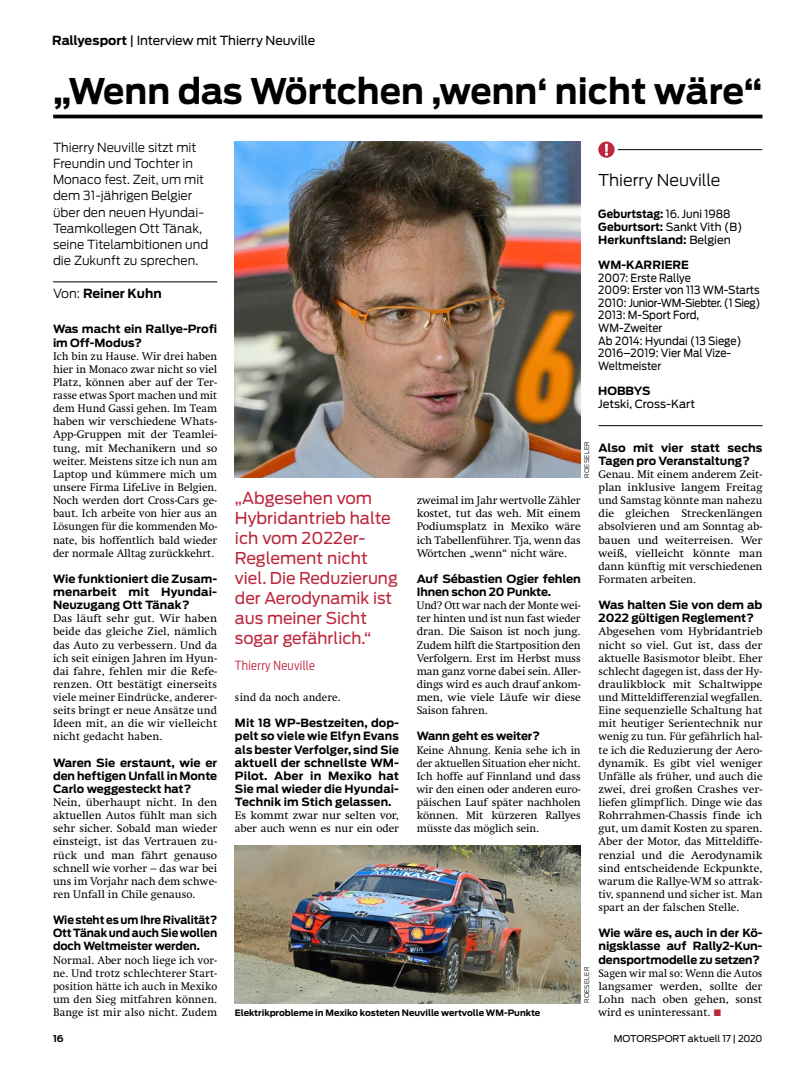
<style>
.page{position:relative;width:798px;height:1081px;background:#fff}
.page>*{position:absolute;margin:0;border:0;box-sizing:border-box;transform-origin:0 0}
.t1{font:700 35.12px "Antenna";color:#000}
.t2{font:16.25px/20px "Antenna";color:#bc273c}
.t3{font:300 16.25px "Antenna";color:#000}
.t4{font:300 12.5px/16.2px "Antenna";color:#000}
.t5{font:12.5px "Antenna";letter-spacing:-.01em;color:#000}
.t6{font:300 12.5px "Antenna Condensed";letter-spacing:.025em;color:#bc273c}
.t7{font:700 12.5px "Antenna";color:#000}
.t8{font:11.25px/13.1px "Swift LT Std";color:#000;text-align:justify}
.t9{font:700 11.25px/13.1px "Antenna";letter-spacing:-.005em;color:#000;text-align:justify}
.t10{font:11.25px/12.6px "Antenna";color:#000;scale:.92 1}
.t11{font:700 11.25px/13.1px "Antenna";letter-spacing:-.005em;color:#000;text-align:justify;scale:.95 1}
.t12{font:700 11.25px/12.5px "Antenna";letter-spacing:-.005em;color:#000;scale:.93 1}
.t13{font:11.25px "Antenna";color:#000}
.t14{font:9.38px "Antenna";letter-spacing:-.005em;color:#000}
.t15{font:700 9.38px "Antenna";color:#000}
.t16{font:700 8.75px "Antenna";color:#000}
.t17{font:300 6.25px "Antenna";letter-spacing:.05em;color:#000}
.s1{font-weight:700}
.s2{font-weight:300}
.s3{font-weight:400}
.s4{color:#bc273c}
</style>
<div class="page">
<img style="left:235px;top:845px;width:345px;height:158px">
<hr style="left:53px;top:281px;width:164px;height:1px;background:#000">
<img style="left:235px;top:141px;width:345px;height:337px">
<hr style="left:598px;top:425px;width:164px;height:1px;background:#000">
<hr style="left:617px;top:149px;width:145px;height:1px;background:#000">
<svg style="left:598px;top:141px;width:16px;height:17px"></svg>
<svg style="left:604px;top:144px;width:3px;height:11px"></svg>
<hr style="left:53px;top:115px;width:709px;height:3px;background:#000">
<p class="t5" style="left:52px;top:33px;width:264px"><span class="s1">Rallyesport</span> | Interview mit Thierry Neuville</p>
<h1 class="t1" style="left:53px;top:70px;width:710px">„Wenn das Wörtchen ‚wenn‘ nicht wäre“</h1>
<p class="t4" style="left:53px;top:139px;width:157px">Thierry Neuville sitzt mit<br>Freundin und Tochter in<br>Monaco fest. Zeit, um mit dem 31-jährigen Belgier über den neuen Hyundai-<br>Teamkollegen Ott Tänak, seine Titelambitionen und die Zukunft zu sprechen.</p>
<p class="t7" style="left:53px;top:286px;width:110px"><span class="s2">Von:</span> Reiner Kuhn</p>
<p class="t9" style="left:53px;top:323px;width:166px">Was macht ein Rallye-Profi im Off-Modus?</p>
<p class="t8" style="left:53px;top:349px;width:166px">Ich bin zu Hause. Wir drei haben hier in Monaco zwar nicht so viel Platz, können aber auf der Ter&shy;rasse etwas Sport machen und mit dem Hund Gassi gehen. Im Team haben wir verschiedene Whats-App-Gruppen mit der Teamlei&shy;tung, mit Mechanikern und so weiter. Meistens sitze ich nun am Laptop und kümmere mich um unsere Firma LifeLive in Belgien.<br>Noch werden dort Cross-Cars ge&shy;baut. Ich arbeite von hier aus an Lösungen für die kommenden Mo&shy;nate, bis hoffentlich bald wieder der normale Alltag zurückkehrt.</p>
<p class="t9" style="left:53px;top:572px;width:166px">Wie funktioniert die Zusam&shy;menarbeit mit Hyundai-Neuzugang Ott Tänak?</p>
<p class="t8" style="left:53px;top:612px;width:166px">Das läuft sehr gut. Wir haben beide das gleiche Ziel, nämlich das Auto zu verbessern. Und da ich seit einigen Jahren im Hyun&shy;dai fahre, fehlen mir die Refe&shy;renzen. Ott bestätigt einerseits viele meiner Eindrücke, anderer&shy;seits bringt er neue Ansätze und Ideen mit, an die wir vielleicht nicht gedacht haben.</p>
<p class="t9" style="left:53px;top:756px;width:166px">Waren Sie erstaunt, wie er den heftigen Unfall in Monte Carlo weggesteckt hat?</p>
<p class="t8" style="left:53px;top:796px;width:166px">Nein, überhaupt nicht. In den aktuellen Autos fühlt man sich sehr sicher. Sobald man wieder einsteigt, ist das Vertrauen zu&shy;rück und man fährt genauso schnell wie vorher – das war bei uns im Vorjahr nach dem schwe&shy;ren Unfall in Chile genauso.</p>
<p class="t11" style="left:53px;top:913px;width:174px">Wie steht es um Ihre Rivalität?<br>Ott Tänak und auch Sie wollen doch Weltmeister werden.</p>
<p class="t8" style="left:53px;top:953px;width:166px">Normal. Aber noch liege ich vor&shy;ne. Und trotz schlechterer Start&shy;position hätte ich auch in Mexiko um den Sieg mitfahren können.<br>Bange ist mir also nicht. Zudem</p>
<h2 class="t2" style="left:235px;top:488px;width:164px">„Abgesehen vom<br>Hybridantrieb halte ich vom 2022er-<br>Reglement nicht viel. Die Reduzierung der Aerodynamik ist aus meiner Sicht sogar gefährlich.“</h2>
<p class="t6" style="left:235px;top:657px;width:81px">Thierry Neuville</p>
<p class="t8" style="left:235px;top:691px;width:107px">sind da noch andere.</p>
<p class="t9" style="left:235px;top:717px;width:165px">Mit 18 WP-Bestzeiten, dop&shy;pelt so viele wie Elfyn Evans als bester Verfolger, sind Sie aktuell der schnellste WM-Pilot. Aber in Mexiko hat Sie mal wieder die Hyundai-Technik im Stich gelassen.</p>
<p class="t8" style="left:235px;top:809px;width:165px">Es kommt zwar nur selten vor, aber auch wenn es nur ein oder</p>
<p class="t17" style="left:583px;top:478px;width:38px;rotate:-90deg">ROESELER</p>
<p class="t8" style="left:416px;top:494px;width:165px">zweimal im Jahr wertvolle Zähler kostet, tut das weh. Mit einem Podiumsplatz in Mexiko wäre ich Tabellenführer. Tja, wenn das Wörtchen „wenn“ nicht wäre.</p>
<p class="t9" style="left:416px;top:572px;width:165px">Auf Sébastien Ogier fehlen<br>Ihnen schon 20 Punkte.</p>
<p class="t8" style="left:416px;top:599px;width:165px">Und? Ott war nach der Monte wei&shy;ter hinten und ist nun fast wieder dran. Die Saison ist noch jung.<br>Zudem hilft die Startposition den Verfolgern. Erst im Herbst muss man ganz vorne dabei sein. Aller&shy;dings wird es auch drauf ankom&shy;men, wie viele Läufe wir diese Saison fahren.</p>
<p class="t9" style="left:416px;top:730px;width:125px">Wann geht es weiter?</p>
<p class="t8" style="left:416px;top:743px;width:165px">Keine Ahnung. Kenia sehe ich in der aktuellen Situation eher nicht.<br>Ich hoffe auf Finnland und dass wir den einen oder anderen euro&shy;päischen Lauf später nachholen können. Mit kürzeren Rallyes müsste das möglich sein.</p>
<p class="t17" style="left:583px;top:1003px;width:38px;rotate:-90deg">ROESELER</p>
<p class="t16" style="left:235px;top:1007px;width:306px">Elektrikprobleme in Mexiko kosteten Neuville wertvolle WM-Punkte</p>
<h2 class="t3" style="left:598px;top:170px;width:124px">Thierry Neuville</h2>
<p class="t12" style="left:598px;top:208px;width:156px">Geburtstag: <span class="s3">16. Juni 1988<br></span>Geburtsort: <span class="s3">Sankt Vith (B)<br></span>Herkunftsland: <span class="s3">Belgien</span></p>
<p class="t9" style="left:598px;top:258px;width:92px">WM-KARRIERE</p>
<p class="t10" style="left:598px;top:271px;width:178px">2007: Erste Rallye<br>2009: Erster von 113 WM-Starts<br>2010: Junior-WM-Siebter. (1 Sieg)<br>2013: M-Sport Ford,<br>WM-Zweiter<br>Ab 2014: Hyundai (13 Siege)<br>2016–2019: Vier Mal Vize-<br>Weltmeister</p>
<p class="t9" style="left:598px;top:384px;width:54px">HOBBYS</p>
<p class="t13" style="left:598px;top:397px;width:98px">Jetski, Cross-Kart</p>
<p class="t9" style="left:598px;top:441px;width:165px">Also mit vier statt sechs<br>Tagen pro Veranstaltung?</p>
<p class="t8" style="left:598px;top:468px;width:165px">Genau. Mit einem anderem Zeit&shy;plan inklusive langem Freitag und Samstag könnte man nahezu die gleichen Streckenlängen absolvieren und am Sonntag ab&shy;bauen und weiterreisen. Wer weiß, vielleicht könnte man dann künftig mit verschiedenen Formaten arbeiten.</p>
<p class="t9" style="left:598px;top:598px;width:165px">Was halten Sie von dem ab<br>2022 gültigen Reglement?</p>
<p class="t8" style="left:598px;top:625px;width:165px">Abgesehen vom Hybridantrieb nicht so viel. Gut ist, dass der aktuelle Basismotor bleibt. Eher schlecht dagegen ist, dass der Hy&shy;draulikblock mit Schaltwippe und Mitteldifferenzial wegfallen.<br>Eine sequenzielle Schaltung hat mit heutiger Serientechnik nur wenig zu tun. Für gefährlich hal&shy;te ich die Reduzierung der Aero&shy;dynamik. Es gibt viel weniger Unfälle als früher, und auch die zwei, drei großen Crashes ver&shy;liefen glimpflich. Dinge wie das Rohrrahmen-Chassis finde ich gut, um damit Kosten zu sparen.<br>Aber der Motor, das Mitteldiffe&shy;renzial und die Aerodynamik sind entscheidende Eckpunkte, warum die Rallye-WM so attrak&shy;tiv, spannend und sicher ist. Man spart an der falschen Stelle.</p>
<p class="t9" style="left:598px;top:927px;width:165px">Wie wäre es, auch in der Kö&shy;nigsklasse auf Rally2-Kun&shy;densportmodelle zu setzen?</p>
<p class="t8" style="left:598px;top:966px;width:165px">Sagen wir mal so: Wenn die Autos langsamer werden, sollte der Lohn nach oben gehen, sonst wird es uninteressant. <span class="s4">■</span></p>
<p class="t15" style="left:53px;top:1033px;width:12px">16</p>
<p class="t14" style="left:613px;top:1033px;width:150px">MOTORSPORT aktuell 17 | 2020</p>
</div>
